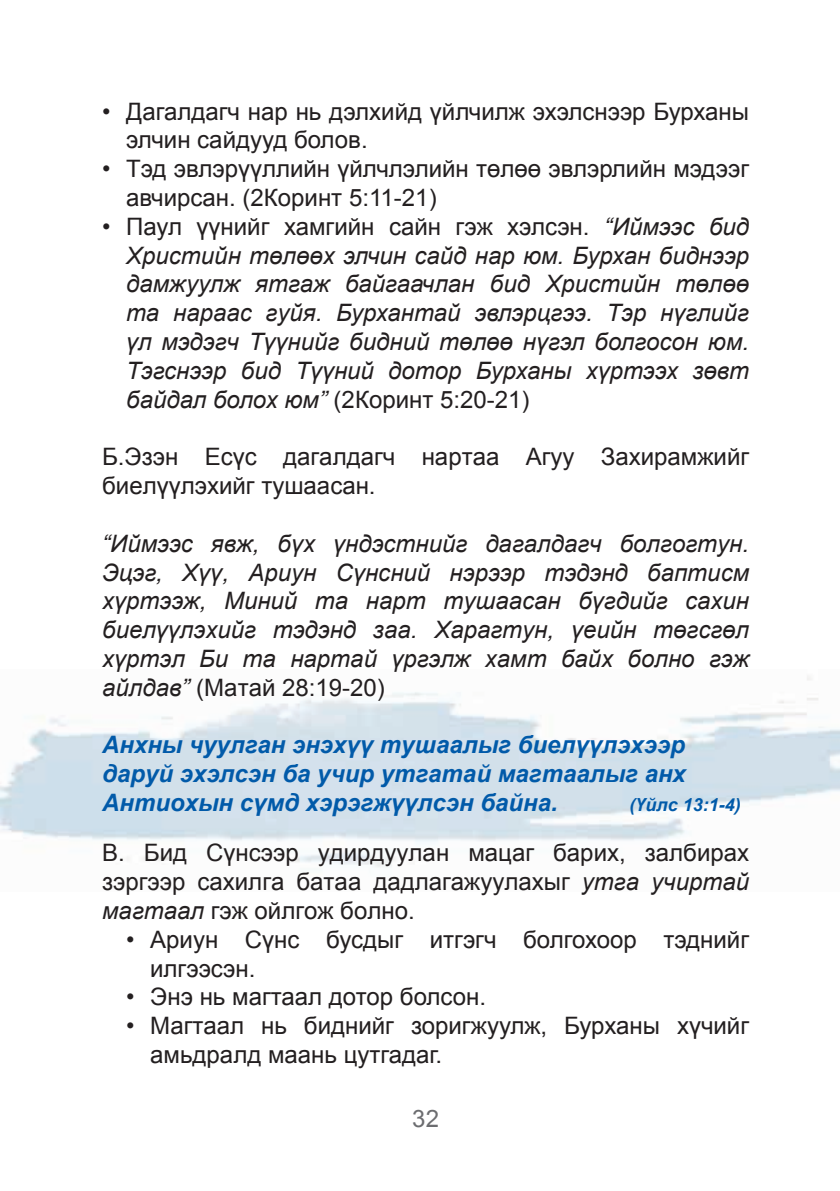
<style>
.page{position:relative;width:840px;height:1191px;background:#fff}
.page>*{position:absolute;margin:0;border:0;box-sizing:border-box;transform-origin:0 0}
.t1{font:italic 24px/28.8px "MAK Arial";color:#231f20;text-align:justify}
.t2{font:24px/28.8px "MAK Arial";color:#231f20}
.t3{font:italic 700 24px/28.8px "MAK Arial";color:#015aa9;text-align:justify}
.t4{font:24px "MAK Arial";color:#6c6d70}
.t5{font:italic 700 18px "MAK Arial";color:#015aa9}
.s1{font-style:normal}
.s2{font-style:italic}
</style>
<div class="page">
<p class="t2" style="left:126px;top:97px;width:624px;text-indent:-24px">• Дагалдагч нар нь дэлхийд үйлчилж эхэлснээр Бурханы элчин сайдууд болов.</p>
<p class="t2" style="left:126px;top:155px;width:624px;text-indent:-24px">• Тэд эвлэрүүллийн үйлчлэлийн төлөө эвлэрлийн мэдээг авчирсан. (2Коринт 5:11-21)</p>
<p class="t1" style="left:126px;top:212px;width:624px;text-indent:-24px"><span class="s1">• Паул үүнийг хамгийн сайн гэж хэлсэн.</span> “Иймээс бид Христийн төлөөх элчин сайд нар юм. Бурхан биднээр дамжуулж ятгаж байгаачлан бид Христийн төлөө та нараас гуйя. Бурхантай эвлэрцгээ. Тэр нүглийг үл мэдэгч Түүнийг бидний төлөө нүгэл болгосон юм.<br>Тэгснээр бид Түүний дотор Бурханы хүртээх зөвт байдал болох юм” <span class="s1">(2Коринт 5:20-21)</span></p>
<p class="t2" style="left:102px;top:443px;width:648px">Б.Эзэн Есүс дагалдагч нартаа Агуу Захирамжийг биелүүлэхийг тушаасан.</p>
<p class="t1" style="left:102px;top:529px;width:648px">“Иймээс явж, бүх үндэстнийг дагалдагч болгогтун.<br>Эцэг, Хүү, Ариун Сүнсний нэрээр тэдэнд баптисм хүртээж, Миний та нарт тушаасан бүгдийг сахин биелүүлэхийг тэдэнд заа. Харагтун, үеийн төгсгөл хүртэл Би та нартай үргэлж хамт байх болно гэж айлдав” <span class="s1">(Матай 28:19-20)</span></p>
<p class="t3" style="left:102px;top:731px;width:585px">Анхны чуулган энэхүү тушаалыг биелүүлэхээр даруй эхэлсэн ба учир утгатай магтаалыг анх Антиохын сүмд хэрэгжүүлсэн байна.</p>
<p class="t5" style="left:629px;top:793px;width:113px">(Үйлс 13:1-4)</p>
<p class="t2" style="left:102px;top:839px;width:648px;text-align:justify">В. Бид Сүнсээр удирдуулан мацаг барих, залбирах зэргээр сахилга батаа дадлагажуулахыг <span class="s2">утга учиртай магтаал</span> гэж ойлгож болно.</p>
<p class="t2" style="left:150px;top:925px;width:600px;text-indent:-24px">• Ариун Сүнс бусдыг итгэгч болгохоор тэднийг илгээсэн.</p>
<p class="t2" style="left:126px;top:983px;width:361px">• Энэ нь магтаал дотор болсон.</p>
<p class="t2" style="left:150px;top:1011px;width:600px;text-indent:-24px">• Магтаал нь биднийг зоригжуулж, Бурханы хүчийг амьдралд маань цутгадаг.</p>
<p class="t4" style="left:412px;top:1103px;width:28px">32</p>
</div>
